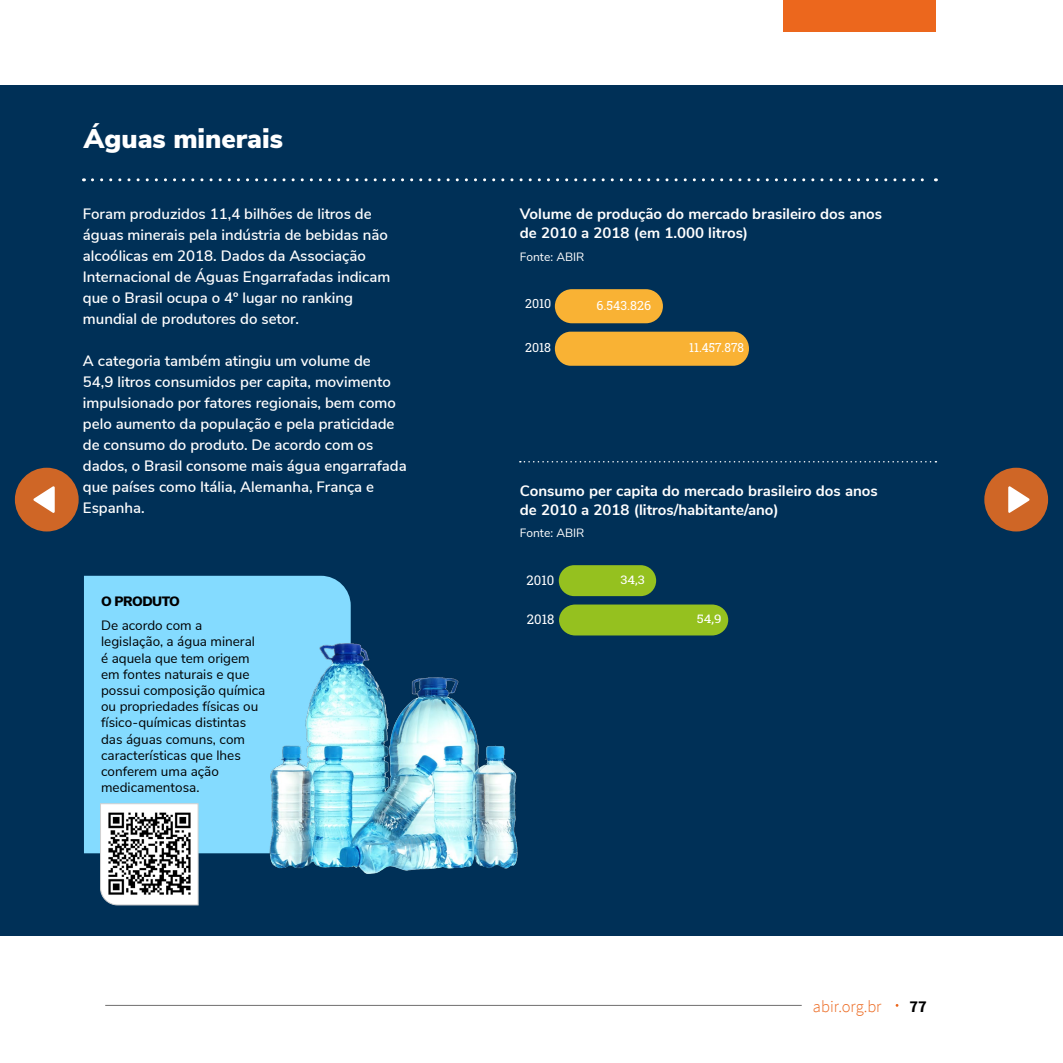
<style>
.page{position:relative;width:1063px;height:1063px;background:#fff}
.page>*{position:absolute;margin:0;border:0;box-sizing:border-box;transform-origin:0 0}
.t1{font:900 27px "Nunito Sans";color:#fff}
.t2{font:300 16.5px "Source Sans Pro";color:#ec671d}
.t3{font:700 16.5px "Source Sans Pro";color:#000}
.t4{font:600 15px/21px "Nunito Sans";color:#fff}
.t5{font:700 15px/18.8px "Nunito Sans";color:#fff}
.t6{font:13.5px/16.2px "Nunito Sans";color:#000}
.t7{font:900 13.5px "Nunito Sans";letter-spacing:-.04em;color:#000}
.t8{font:13.2px "Roboto Slab";color:#fff}
.t9{font:12.45px "Roboto Slab";color:#fff}
.t10{font:12.45px "Roboto Slab";color:#fff;scale:.95 1}
.t11{font:12px "Nunito Sans";color:#fff}
.t12{font:11.7px "Roboto Slab";color:#fff;scale:1.13 1}
</style>
<div class="page">
<hr style="left:105px;top:1005px;width:697px;height:1px;background:#706f6f">
<div style="left:783px;top:0;width:152px;height:32px;background:#ec671d"></div>
<div style="left:0;top:85px;width:1063px;height:850px;background:#003057"></div>
<svg style="left:92px;top:178px;width:844px;height:3px"></svg>
<div style="left:84px;top:576px;width:267px;height:277px;background:#84dbff"></div>
<svg style="left:100px;top:803px;width:98px;height:102px;background:#eff1f3"></svg>
<div style="left:555px;top:289px;width:108px;height:34px;background:#f9b234;border-radius:17px"></div>
<div style="left:555px;top:332px;width:194px;height:34px;background:#f9b234;border-radius:16px"></div>
<div style="left:559px;top:565px;width:97px;height:31px;background:#95c11f;border-radius:15px"></div>
<div style="left:559px;top:605px;width:169px;height:30px;background:#95c11f"></div>
<svg style="left:520px;top:461px;width:416px;height:2px"></svg>
<img style="left:106px;top:808px;width:87px;height:91px">
<img style="left:255px;top:634px;width:263px;height:240px">
<svg style="left:15px;top:468px;width:64px;height:63px"></svg>
<svg style="left:984px;top:468px;width:64px;height:63px"></svg>
<h1 class="t1" style="left:84px;top:118px;width:201px">Águas minerais</h1>
<p class="t4" style="left:83px;top:202px;width:309px">Foram produzidos 11,4 bilhões de litros de águas minerais pela indústria de bebidas não alcoólicas em 2018. Dados da Associação Internacional de Águas Engarrafadas indicam que o Brasil ocupa o 4º lugar no ranking mundial de produtores do setor.</p>
<p class="t4" style="left:83px;top:350px;width:325px">A categoria também atingiu um volume de<br>54,9 litros consumidos per capita, movimento impulsionado por fatores regionais, bem como pelo aumento da população e pela praticidade de consumo do produto. De acordo com os dados, o Brasil consome mais água engarrafada que países como Itália, Alemanha, França e Espanha.</p>
<p class="t7" style="left:101px;top:591px;width:80px">O PRODUTO</p>
<p class="t6" style="left:101px;top:617px;width:166px">De acordo com a legislação, a água mineral<br>é aquela que tem origem em fontes naturais e que possui composição química ou propriedades físicas ou físico-químicas distintas das águas comuns, com características que lhes conferem uma ação medicamentosa.</p>
<p class="t5" style="left:520px;top:203px;width:364px">Volume de produção do mercado brasileiro dos anos de 2010 a 2018 (em 1.000 litros)</p>
<p class="t11" style="left:520px;top:248px;width:66px">Fonte: ABIR</p>
<p class="t9" style="left:525px;top:295px;width:28px">2010</p>
<p class="t9" style="left:597px;top:297px;width:56px">6.543.826</p>
<p class="t9" style="left:525px;top:339px;width:28px">2018</p>
<p class="t10" style="left:689px;top:339px;width:59px">11.457.878</p>
<p class="t5" style="left:520px;top:481px;width:360px">Consumo per capita do mercado brasileiro dos anos de 2010 a 2018 (litros/habitante/ano)</p>
<p class="t11" style="left:520px;top:524px;width:66px">Fonte: ABIR</p>
<p class="t8" style="left:527px;top:571px;width:29px">2010</p>
<p class="t12" style="left:620px;top:572px;width:23px">34,3</p>
<p class="t8" style="left:527px;top:610px;width:29px">2018</p>
<p class="t12" style="left:697px;top:611px;width:23px">54,9</p>
<p class="t2" style="left:813px;top:997px;width:70px">abir.org.br</p>
<p class="t3" style="left:909px;top:995px;width:19px">77</p>
</div>
